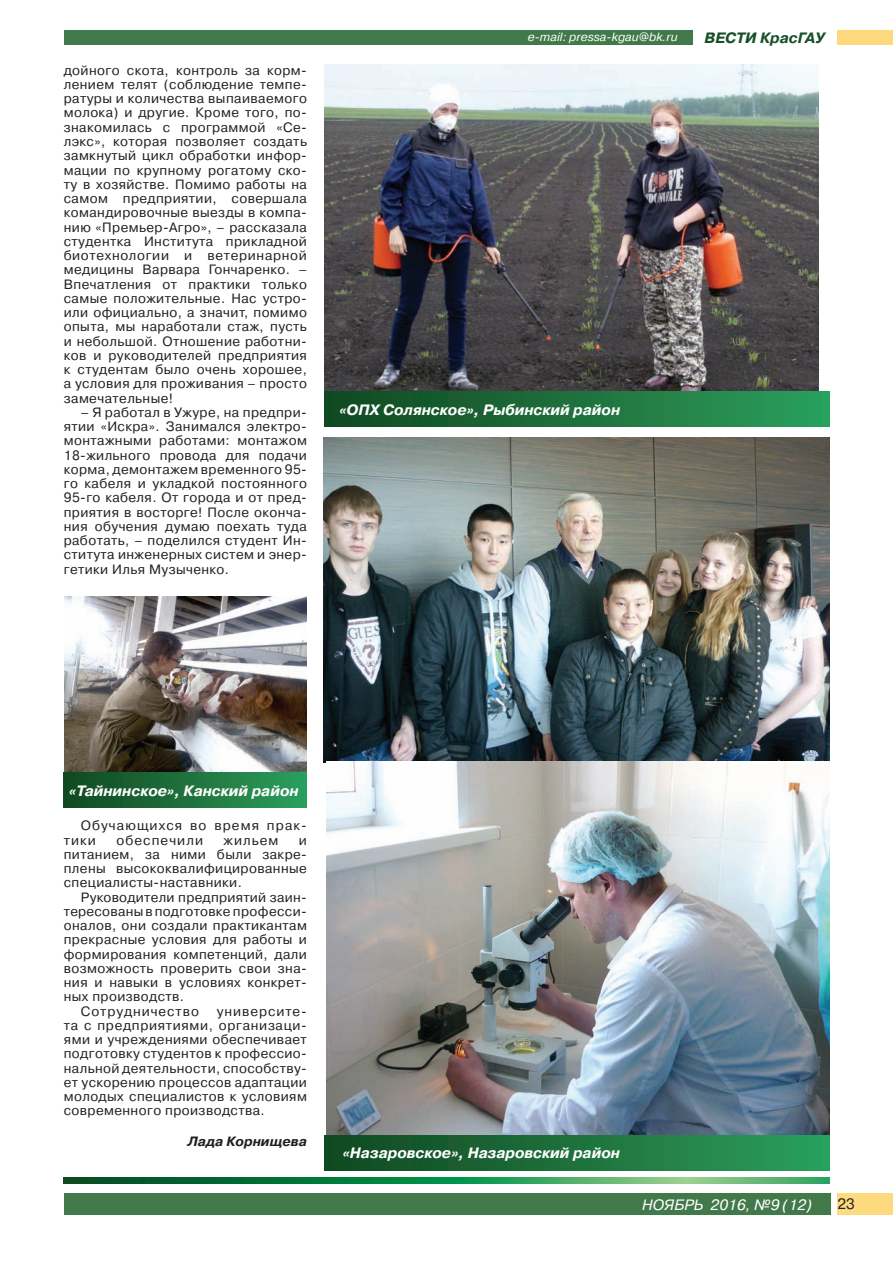
<style>
.page{position:relative;width:893px;height:1263px;background:#fff}
.page>*{position:absolute;margin:0;border:0;box-sizing:border-box;transform-origin:0 0}
.t1{font:italic 700 15px "Pragmatica C";color:#fff}
.t2{font:italic 15px "Pragmatica C";color:#fff}
.t3{font:italic 700 15px "Pragmatica C";color:#175026}
.t4{font:15px "Pragmatica C";color:#231f20}
.t5{font:13.5px/14.2px "Pragmatica C";letter-spacing:.03em;color:#231f20;text-align:justify}
.t6{font:13.5px/14.2px "Pragmatica C";letter-spacing:.08em;color:#231f20}
.t7{font:13.5px "Pragmatica C";letter-spacing:.07em;color:#231f20}
.t8{font:italic 700 13.5px "Pragmatica C";color:#231f20}
.t9{font:italic 12px "Pragmatica C";color:#fff}
</style>
<div class="page">
<div style="left:64px;top:1194px;width:766px;height:21px;background:#41794a"></div>
<div style="left:838px;top:1194px;width:55px;height:21px;background:#feda7e"></div>
<div style="left:64px;top:30px;width:628px;height:15px;background:#41794a"></div>
<div style="left:838px;top:30px;width:55px;height:15px;background:#feda7e"></div>
<svg style="left:64px;top:1177px;width:765px;height:6px;background:#2c8f51"></svg>
<img style="left:324px;top:437px;width:505px;height:326px">
<img style="left:325px;top:64px;width:494px;height:328px">
<img style="left:327px;top:762px;width:502px;height:373px">
<div style="left:325px;top:1135px;width:504px;height:35px;background:linear-gradient(to right,#11471f,#2c9e5c)"></div>
<div style="left:325px;top:392px;width:504px;height:35px;background:linear-gradient(to right,#11471f,#2c9e5c)"></div>
<img style="left:64px;top:596px;width:242px;height:176px">
<div style="left:64px;top:772px;width:243px;height:35px;background:linear-gradient(to right,#11471f,#2c9e5c)"></div>
<p class="t5" style="left:64px;top:63px;width:245px">дойного скота, контроль за корм&shy;лением телят (соблюдение темпе&shy;ратуры и количества выпаиваемого молока) и другие. Кроме того, по&shy;знакомилась с программой «Се&shy;лэкс», которая позволяет создать замкнутый цикл обработки инфор&shy;мации по крупному рогатому ско&shy;ту в хозяйстве. Помимо работы на самом предприятии, совершала командировочные выезды в компа&shy;нию «Премьер-Агро», – рассказала студентка Института прикладной биотехнологии и ветеринарной медицины Варвара Гончаренко. – Впечатления от практики только самые положительные. Нас устро&shy;или официально, а значит, помимо опыта, мы наработали стаж, пусть и небольшой. Отношение работни&shy;ков и руководителей предприятия к студентам было очень хорошее, а условия для проживания – просто замечательные!</p>
<p class="t5" style="left:64px;top:405px;width:245px;text-indent:17px">– Я работал в Ужуре, на предпри&shy;ятии «Искра». Занимался электро&shy;монтажными работами: монтажом 18-жильного провода для подачи корма, демонтажем временного 95- го кабеля и укладкой постоянного 95-го кабеля. От города и от пред&shy;приятия в восторге! После оконча&shy;ния обучения думаю поехать туда работать, – поделился студент Ин&shy;ститута инженерных систем и энер&shy;гетики Илья Музыченко.</p>
<p class="t9" style="left:528px;top:31px;width:151px">e-mail: pressa-kgau@bk.ru</p>
<p class="t3" style="left:704px;top:29px;width:122px">ВЕСТИ КрасГАУ</p>
<p class="t1" style="left:339px;top:401px;width:282px">«ОПХ Солянское», Рыбинский район</p>
<p class="t1" style="left:69px;top:782px;width:231px">«Тайнинское», Канский район</p>
<p class="t6" style="left:64px;top:818px;width:245px;text-indent:17px">Обучающихся во время прак&shy;тики</p>
<p class="t6" style="left:116px;top:833px;width:88px">обеспечили</p>
<p class="t5" style="left:223px;top:833px;width:56px">жильем</p>
<p class="t5" style="left:64px;top:833px;width:245px;text-indent:235px">и питанием, за ними были закре&shy;плены высококвалифицированные специалисты-наставники.</p>
<p class="t5" style="left:81px;top:890px;width:228px">Руководители предприятий заин-</p>
<p class="t5" style="left:64px;top:904px;width:245px">тересованы в подготовке професси-</p>
<p class="t5" style="left:64px;top:918px;width:245px">оналов, они создали практикантам</p>
<p class="t5" style="left:64px;top:933px;width:245px">прекрасные условия для работы и</p>
<p class="t5" style="left:64px;top:947px;width:245px">формирования компетенций, дали</p>
<p class="t5" style="left:64px;top:961px;width:245px">возможность проверить свои зна-</p>
<p class="t5" style="left:64px;top:975px;width:245px">ния и навыки в условиях конкрет-</p>
<p class="t5" style="left:64px;top:990px;width:122px">ных производств.</p>
<p class="t7" style="left:81px;top:1003px;width:120px">Сотрудничество</p>
<p class="t5" style="left:64px;top:1004px;width:245px;text-indent:153px">университе&shy;та с предприятиями, организаци&shy;ями и учреждениями обеспечивает подготовку студентов к профессио&shy;нальной деятельности, способству&shy;ет ускорению процессов адаптации молодых специалистов к условиям современного производства.</p>
<p class="t8" style="left:187px;top:1134px;width:121px">Лада Корнищева</p>
<p class="t1" style="left:343px;top:1144px;width:278px">«Назаровское», Назаровский район</p>
<p class="t2" style="left:642px;top:1196px;width:171px">НОЯБРЬ 2016, №9 (12)</p>
<p class="t4" style="left:838px;top:1196px;width:19px">23</p>
</div>
